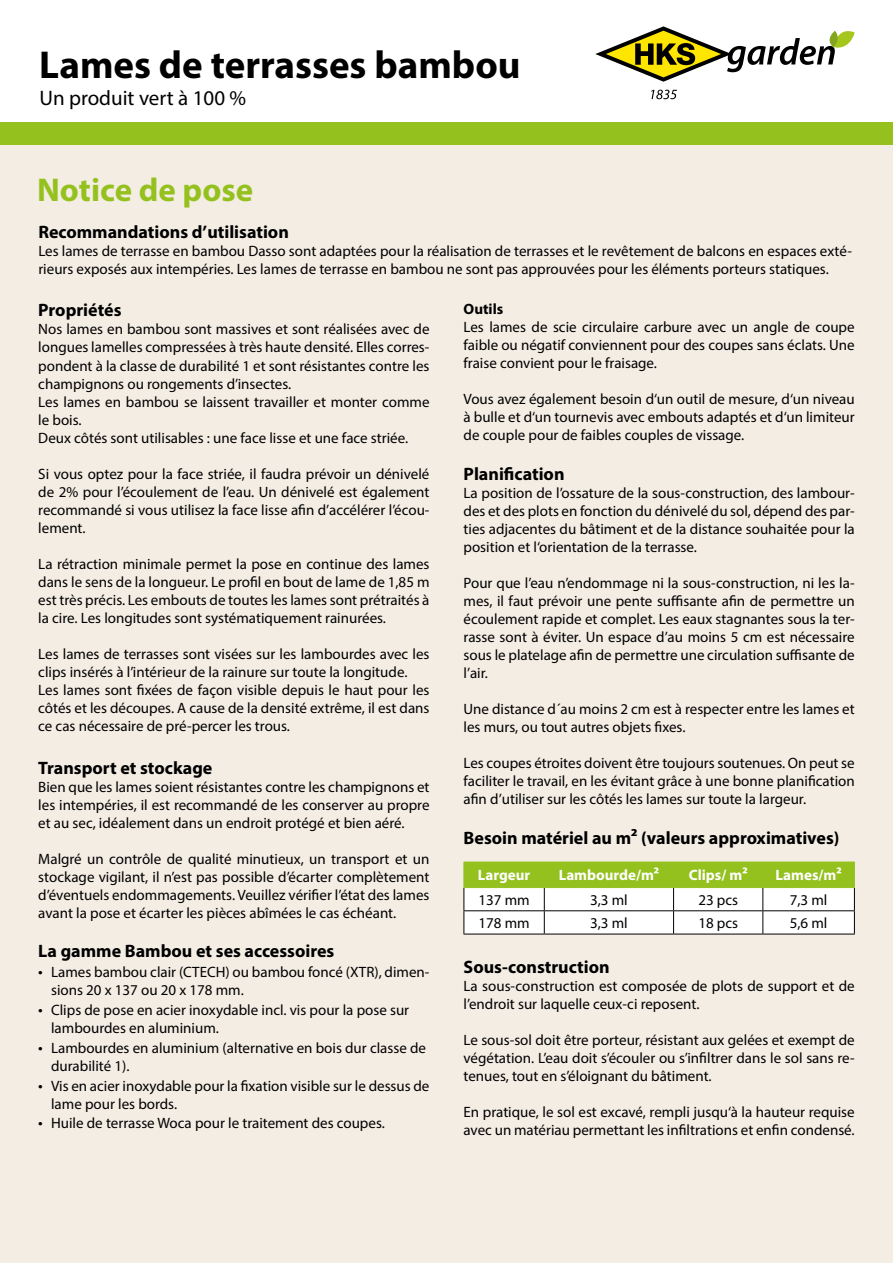
<style>
.page{position:relative;width:893px;height:1263px;background:#fff}
.page>*{position:absolute;margin:0;border:0;box-sizing:border-box;transform-origin:0 0}
.t1{font:700 39px "Myriad Pro";color:#000}
.t2{font:700 33px "Myriad Pro";color:#95c11f}
.t3{font:21px "Myriad Pro";color:#000}
.t4{font:700 18px "Myriad Pro";color:#000}
.t5{font:15px/18px "Myriad Pro";color:#000}
.t6{font:700 15px "Myriad Pro";color:#fff}
.t7{font:700 15px "Myriad Pro";color:#000}
.s1{font-size:16.5px}
</style>
<div class="page">
<div style="left:0;top:145px;width:893px;height:1118px;background:#f4ede4"></div>
<div style="left:0;top:122px;width:893px;height:23px;background:#95c11f"></div>
<svg style="left:651px;top:90px;width:26px;height:9px"></svg>
<svg style="left:595px;top:26px;width:260px;height:56px"></svg>
<hr style="left:464px;top:934px;width:80px;height:1px;background:#000">
<hr style="left:544px;top:934px;width:130px;height:1px;background:#000">
<hr style="left:674px;top:934px;width:89px;height:1px;background:#000">
<hr style="left:763px;top:934px;width:92px;height:1px;background:#000">
<svg style="left:464px;top:862px;width:391px;height:72px;background:#d2e2a8"></svg>
<hr style="left:464px;top:887px;width:80px;height:1px;background:#95c11f">
<hr style="left:544px;top:887px;width:130px;height:1px;background:#95c11f">
<hr style="left:674px;top:887px;width:89px;height:1px;background:#95c11f">
<hr style="left:763px;top:887px;width:92px;height:1px;background:#95c11f">
<h1 class="t1" style="left:39px;top:39px;width:483px">Lames de terrasses bambou</h1>
<h3 class="t3" style="left:39px;top:85px;width:208px">Un produit vert à 100 %</h3>
<h2 class="t2" style="left:37px;top:168px;width:217px">Notice de pose</h2>
<p class="t4" style="left:38px;top:220px;width:252px">Recommandations d’utilisation</p>
<p class="t5" style="left:38px;top:242px;width:815px">Les lames de terrasse en bambou Dasso sont adaptées pour la réalisation de terrasses et le revêtement de balcons en espaces exté&shy;rieurs exposés aux intempéries. Les lames de terrasse en bambou ne sont pas approuvées pour les éléments porteurs statiques.</p>
<p class="t4" style="left:38px;top:299px;width:85px">Propriétés</p>
<p class="t5" style="left:38px;top:320px;width:393px">Nos lames en bambou sont massives et sont réalisées avec de longues lamelles compressées à très haute densité. Elles corres&shy;pondent à la classe de durabilité 1 et sont résistantes contre les champignons ou rongements d’insectes.<br>Les lames en bambou se laissent travailler et monter comme le bois.<br>Deux côtés sont utilisables : une face lisse et une face striée.</p>
<p class="t5" style="left:38px;top:464px;width:393px;text-align:justify">Si vous optez pour la face striée, il faudra prévoir un dénivelé de 2% pour l’écoulement de l’eau. Un dénivelé est également recommandé si vous utilisez la face lisse afin d’accélérer l’écou&shy;lement.</p>
<p class="t5" style="left:38px;top:554px;width:393px;text-align:justify">La rétraction minimale permet la pose en continue des lames dans le sens de la longueur. Le profil en bout de lame de 1,85 m est très précis. Les embouts de toutes les lames sont prétraités à la cire. Les longitudes sont systématiquement rainurées.</p>
<p class="t5" style="left:38px;top:644px;width:393px">Les lames de terrasses sont visées sur les lambourdes avec les clips insérés à l’intérieur de la rainure sur toute la longitude.<br>Les lames sont fixées de façon visible depuis le haut pour les côtés et les découpes. A cause de la densité extrême, il est dans ce cas nécessaire de pré-percer les trous.</p>
<p class="t4" style="left:38px;top:756px;width:176px">Transport et stockage</p>
<p class="t5" style="left:38px;top:777px;width:393px;text-align:justify">Bien que les lames soient résistantes contre les champignons et les intempéries, il est recommandé de les conserver au propre et au sec, idéalement dans un endroit protégé et bien aéré.</p>
<p class="t5" style="left:38px;top:849px;width:393px;text-align:justify">Malgré un contrôle de qualité minutieux, un transport et un stockage vigilant, il n’est pas possible d’écarter complètement d’éventuels endommagements. Veuillez vérifier l’état des lames avant la pose et écarter les pièces abîmées le cas échéant.</p>
<p class="t4" style="left:38px;top:939px;width:298px">La gamme Bambou et ses accessoires</p>
<p class="t5" style="left:51px;top:963px;width:380px;text-indent:-13px"><span class="s1">•</span> Lames bambou clair (CTECH) ou bambou foncé (XTR), dimen&shy;sions 20 x 137 ou 20 x 178 mm.</p>
<p class="t5" style="left:51px;top:1001px;width:360px;text-indent:-13px"><span class="s1">•</span> Clips de pose en acier inoxydable incl. vis pour la pose sur lambourdes en aluminium.</p>
<p class="t5" style="left:51px;top:1038px;width:376px;text-indent:-13px"><span class="s1">•</span> Lambourdes en aluminium (alternative en bois dur classe de durabilité 1).</p>
<p class="t5" style="left:51px;top:1076px;width:380px;text-indent:-13px"><span class="s1">•</span> Vis en acier inoxydable pour la fixation visible sur le dessus de lame pour les bords.</p>
<p class="t5" style="left:38px;top:1114px;width:348px"><span class="s1">•</span> Huile de terrasse Woca pour le traitement des coupes.</p>
<p class="t7" style="left:464px;top:299px;width:41px">Outils</p>
<p class="t5" style="left:464px;top:318px;width:393px;text-align:justify">Les lames de scie circulaire carbure avec un angle de coupe faible ou négatif conviennent pour des coupes sans éclats. Une fraise convient pour le fraisage.</p>
<p class="t5" style="left:464px;top:390px;width:393px;text-align:justify">Vous avez également besoin d‘un outil de mesure, d‘un niveau à bulle et d‘un tournevis avec embouts adaptés et d‘un limiteur de couple pour de faibles couples de vissage.</p>
<p class="t4" style="left:464px;top:462px;width:102px">Planification</p>
<p class="t5" style="left:464px;top:484px;width:393px;text-align:justify">La position de l’ossature de la sous-construction, des lambour&shy;des et des plots en fonction du dénivelé du sol, dépend des par&shy;ties adjacentes du bâtiment et de la distance souhaitée pour la position et l‘orientation de la terrasse.</p>
<p class="t5" style="left:464px;top:574px;width:393px;text-align:justify">Pour que l’eau n’endommage ni la sous-construction, ni les la&shy;mes, il faut prévoir une pente suffisante afin de permettre un écoulement rapide et complet. Les eaux stagnantes sous la ter&shy;rasse sont à éviter. Un espace d’au moins 5 cm est nécessaire sous le platelage afin de permettre une circulation suffisante de l’air.</p>
<p class="t5" style="left:464px;top:700px;width:393px">Une distance d´au moins 2 cm est à respecter entre les lames et les murs, ou tout autres objets fixes.</p>
<p class="t5" style="left:464px;top:754px;width:393px;text-align:justify">Les coupes étroites doivent être toujours soutenues. On peut se faciliter le travail, en les évitant grâce à une bonne planification afin d’utiliser sur les côtés les lames sur toute la largeur.</p>
<p class="t4" style="left:464px;top:826px;width:377px">Besoin matériel au m² (valeurs approximatives)</p>
<p class="t6" style="left:478px;top:865px;width:54px">Largeur</p>
<p class="t6" style="left:559px;top:865px;width:102px">Lambourde/m²</p>
<p class="t6" style="left:689px;top:865px;width:60px">Clips/ m²</p>
<p class="t6" style="left:776px;top:865px;width:68px">Lames/m²</p>
<p class="t5" style="left:478px;top:890px;width:53px">137 mm</p>
<p class="t5" style="left:590px;top:890px;width:39px">3,3 ml</p>
<p class="t5" style="left:698px;top:890px;width:41px">23 pcs</p>
<p class="t5" style="left:790px;top:890px;width:39px">7,3 ml</p>
<p class="t5" style="left:478px;top:914px;width:53px">178 mm</p>
<p class="t5" style="left:590px;top:914px;width:39px">3,3 ml</p>
<p class="t5" style="left:698px;top:914px;width:41px">18 pcs</p>
<p class="t5" style="left:790px;top:914px;width:39px">5,6 ml</p>
<p class="t4" style="left:464px;top:955px;width:148px">Sous-construction</p>
<p class="t5" style="left:464px;top:977px;width:393px">La sous-construction est composée de plots de support et de l’endroit sur laquelle ceux-ci reposent.</p>
<p class="t5" style="left:464px;top:1031px;width:393px;text-align:justify">Le sous-sol doit être porteur, résistant aux gelées et exempt de végétation. L’eau doit s’écouler ou s’infiltrer dans le sol sans re&shy;tenues, tout en s’éloignant du bâtiment.</p>
<p class="t5" style="left:464px;top:1103px;width:393px">En pratique, le sol est excavé, rempli jusqu‘à la hauteur requise avec un matériau permettant les infiltrations et enfin condensé.</p>
</div>
